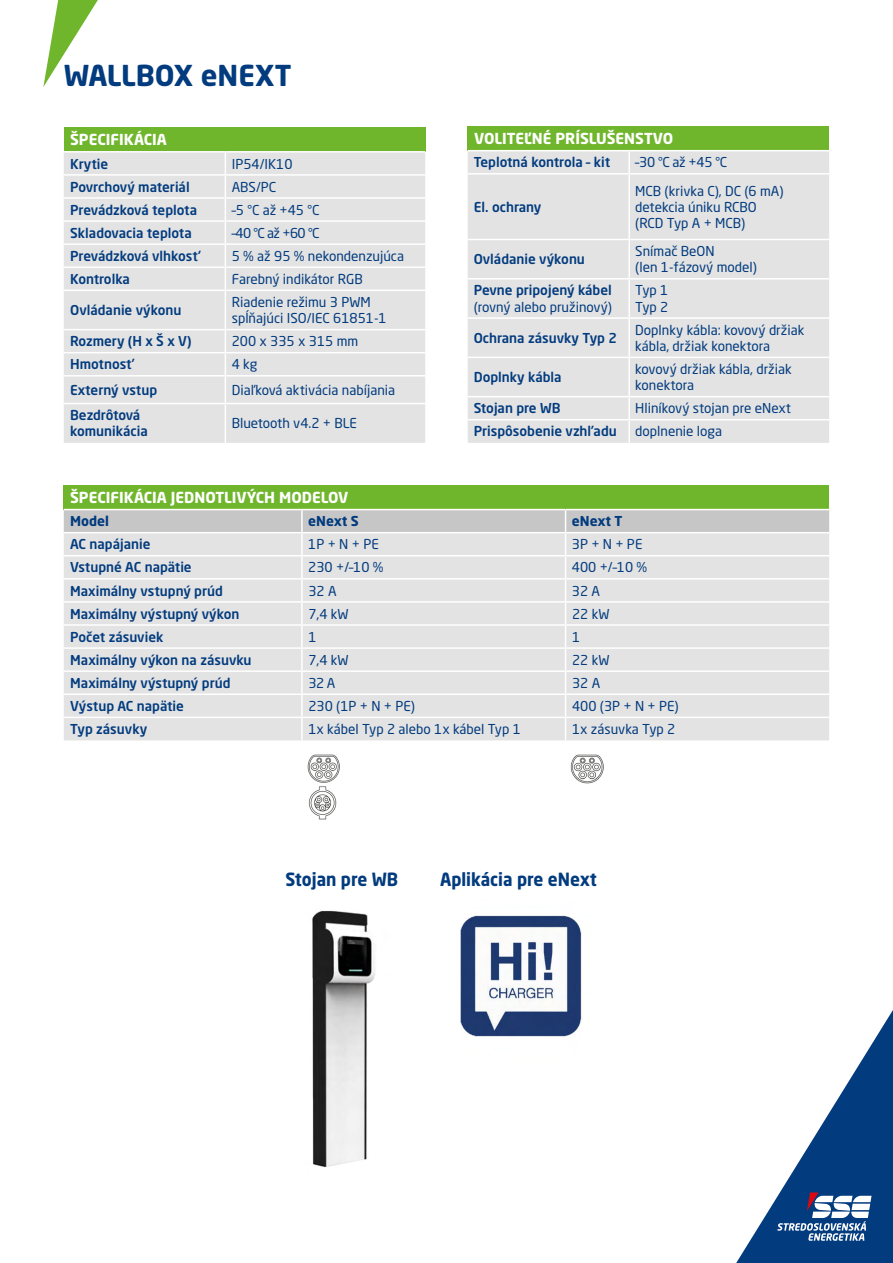
<style>
.page{position:relative;width:893px;height:1263px;background:#fff}
.page>*{position:absolute;margin:0;border:0;box-sizing:border-box;transform-origin:0 0}
.t1{font:700 28.5px "Neo Sans W1 G";color:#023b7e}
.t2{font:700 18px "Neo Sans W1 G";color:#023b7e;scale:.94 1}
.t3{font:700 15px "Neo Sans W1 G";color:#fff}
.t4{font:13.5px/16.2px "Neo Sans W1 G";color:#023b7e}
.t5{font:500 13.5px/16.2px "Neo Sans W1 G";color:#023b7e}
.t6{font:700 13.5px "Neo Sans W1 G";color:#023b7e}
</style>
<div class="page">
<div style="left:64px;top:128px;width:361px;height:24px;background:#70b62c"></div>
<div style="left:64px;top:153px;width:361px;height:290px;background:#e3e3e3"></div>
<hr style="left:64px;top:151px;width:161px;height:2px;background:#fff">
<hr style="left:225px;top:151px;width:200px;height:2px;background:#fff">
<hr style="left:64px;top:174px;width:161px;height:2px;background:#fff">
<hr style="left:225px;top:174px;width:200px;height:2px;background:#fff">
<hr style="left:64px;top:197px;width:161px;height:2px;background:#fff">
<hr style="left:225px;top:197px;width:200px;height:2px;background:#fff">
<hr style="left:64px;top:220px;width:161px;height:2px;background:#fff">
<hr style="left:225px;top:220px;width:200px;height:2px;background:#fff">
<hr style="left:64px;top:243px;width:161px;height:2px;background:#fff">
<hr style="left:225px;top:243px;width:200px;height:2px;background:#fff">
<hr style="left:64px;top:266px;width:161px;height:2px;background:#fff">
<hr style="left:225px;top:266px;width:200px;height:2px;background:#fff">
<svg style="left:225px;top:153px;width:1px;height:137px"></svg>
<hr style="left:64px;top:290px;width:161px;height:1px;background:#fff">
<hr style="left:225px;top:290px;width:200px;height:1px;background:#fff">
<hr style="left:225px;top:291px;width:1px;height:38px;background:#fff">
<hr style="left:64px;top:329px;width:161px;height:1px;background:#fff">
<hr style="left:225px;top:329px;width:200px;height:1px;background:#fff">
<hr style="left:64px;top:352px;width:161px;height:1px;background:#fff">
<hr style="left:225px;top:352px;width:200px;height:1px;background:#fff">
<hr style="left:64px;top:375px;width:161px;height:1px;background:#fff">
<hr style="left:225px;top:375px;width:200px;height:1px;background:#fff">
<svg style="left:225px;top:330px;width:1px;height:73px"></svg>
<hr style="left:64px;top:403px;width:161px;height:1px;background:#fff">
<hr style="left:225px;top:403px;width:200px;height:1px;background:#fff">
<hr style="left:225px;top:404px;width:1px;height:39px;background:#fff">
<div style="left:468px;top:126px;width:361px;height:25px;background:#70b62c"></div>
<div style="left:468px;top:151px;width:361px;height:292px;background:#e3e3e3"></div>
<hr style="left:468px;top:150px;width:161px;height:1px;background:#fff">
<hr style="left:629px;top:150px;width:200px;height:1px;background:#fff">
<hr style="left:628px;top:151px;width:2px;height:22px;background:#fff">
<hr style="left:468px;top:173px;width:161px;height:2px;background:#fff">
<hr style="left:629px;top:173px;width:200px;height:2px;background:#fff">
<hr style="left:628px;top:175px;width:2px;height:64px;background:#fff">
<hr style="left:468px;top:239px;width:161px;height:1px;background:#fff">
<hr style="left:629px;top:239px;width:200px;height:1px;background:#fff">
<hr style="left:628px;top:240px;width:2px;height:38px;background:#fff">
<hr style="left:468px;top:278px;width:161px;height:1px;background:#fff">
<hr style="left:629px;top:278px;width:200px;height:1px;background:#fff">
<hr style="left:628px;top:279px;width:2px;height:38px;background:#fff">
<hr style="left:468px;top:317px;width:161px;height:2px;background:#fff">
<hr style="left:629px;top:317px;width:200px;height:2px;background:#fff">
<hr style="left:628px;top:319px;width:2px;height:38px;background:#fff">
<hr style="left:468px;top:357px;width:161px;height:1px;background:#fff">
<hr style="left:629px;top:357px;width:200px;height:1px;background:#fff">
<hr style="left:628px;top:358px;width:2px;height:38px;background:#fff">
<hr style="left:468px;top:396px;width:161px;height:1px;background:#fff">
<hr style="left:629px;top:396px;width:200px;height:1px;background:#fff">
<hr style="left:628px;top:397px;width:2px;height:22px;background:#fff">
<hr style="left:628px;top:420px;width:2px;height:23px;background:#fff">
<hr style="left:468px;top:419px;width:161px;height:1px;background:#fff">
<hr style="left:629px;top:419px;width:200px;height:1px;background:#fff">
<svg style="left:736px;top:1010px;width:157px;height:253px"></svg>
<div style="left:64px;top:485px;width:765px;height:25px;background:#70b62c"></div>
<hr style="left:64px;top:509px;width:238px;height:1px;background:#fff">
<hr style="left:302px;top:509px;width:264px;height:1px;background:#fff">
<hr style="left:566px;top:509px;width:263px;height:1px;background:#fff">
<svg style="left:64px;top:510px;width:765px;height:230px;background:#e2e2e2"></svg>
<img style="left:307px;top:754px;width:33px;height:66px">
<img style="left:570px;top:754px;width:34px;height:30px">
<img style="left:312px;top:910px;width:270px;height:257px">
<svg style="left:43px;top:0;width:55px;height:87px"></svg>
<h1 class="t1" style="left:64px;top:57px;width:229px">WALLBOX eNEXT</h1>
<p class="t3" style="left:70px;top:130px;width:98px">ŠPECIFIKÁCIA</p>
<p class="t5" style="left:70px;top:155px;width:40px">Krytie</p>
<p class="t4" style="left:232px;top:155px;width:62px">IP54/IK10</p>
<p class="t5" style="left:70px;top:178px;width:121px">Povrchový materiál</p>
<p class="t4" style="left:232px;top:178px;width:46px">ABS/PC</p>
<p class="t5" style="left:70px;top:201px;width:128px">Prevádzková teplota</p>
<p class="t4" style="left:232px;top:201px;width:89px">–5 °C až +45 °C</p>
<p class="t5" style="left:70px;top:224px;width:123px">Skladovacia teplota</p>
<p class="t4" style="left:232px;top:224px;width:89px">–40 °C až +60 °C</p>
<p class="t5" style="left:70px;top:247px;width:132px">Prevádzková vlhkosť</p>
<p class="t4" style="left:232px;top:248px;width:174px">5 % až 95 % nekondenzujúca</p>
<p class="t5" style="left:70px;top:271px;width:61px">Kontrolka</p>
<p class="t4" style="left:232px;top:271px;width:132px">Farebný indikátor RGB</p>
<p class="t5" style="left:70px;top:302px;width:113px">Ovládanie výkonu</p>
<p class="t4" style="left:232px;top:294px;width:157px">Riadenie režimu 3 PWM spĺňajúci ISO/IEC 61851-1</p>
<p class="t5" style="left:70px;top:333px;width:123px">Rozmery (H x Š x V)</p>
<p class="t4" style="left:232px;top:333px;width:128px">200 x 335 x 315 mm</p>
<p class="t5" style="left:70px;top:356px;width:66px">Hmotnosť</p>
<p class="t4" style="left:232px;top:356px;width:27px">4 kg</p>
<p class="t5" style="left:70px;top:381px;width:88px">Externý vstup</p>
<p class="t4" style="left:232px;top:382px;width:165px">Diaľková aktivácia nabíjania</p>
<p class="t5" style="left:70px;top:407px;width:79px">Bezdrôtová komunikácia</p>
<p class="t4" style="left:232px;top:415px;width:127px">Bluetooth v4.2 + BLE</p>
<p class="t3" style="left:474px;top:129px;width:201px">VOLITEĽNÉ PRÍSLUŠENSTVO</p>
<p class="t5" style="left:474px;top:154px;width:138px">Teplotná kontrola – kit</p>
<p class="t4" style="left:635px;top:154px;width:93px">–30 °C až +45 °C</p>
<p class="t5" style="left:474px;top:198px;width:69px">El. ochrany</p>
<p class="t4" style="left:635px;top:182px;width:150px">MCB (krivka C), DC (6 mA) detekcia úniku RCBO (RCD Typ A + MCB)</p>
<p class="t5" style="left:474px;top:251px;width:113px">Ovládanie výkonu</p>
<p class="t4" style="left:635px;top:243px;width:123px">Snímač BeON<br>(len 1-fázový model)</p>
<p class="t5" style="left:474px;top:282px;width:140px">Pevne pripojený kábel</p>
<p class="t4" style="left:474px;top:298px;width:140px">(rovný alebo pružinový)</p>
<p class="t4" style="left:635px;top:282px;width:35px">Typ 1<br>Typ 2</p>
<p class="t5" style="left:474px;top:329px;width:145px">Ochrana zásuvky Typ 2</p>
<p class="t4" style="left:635px;top:321px;width:171px">Doplnky kábla: kovový držiak kábla, držiak konektora</p>
<p class="t5" style="left:474px;top:369px;width:89px">Doplnky kábla</p>
<p class="t4" style="left:635px;top:361px;width:158px">kovový držiak kábla, držiak konektora</p>
<p class="t5" style="left:474px;top:400px;width:88px">Stojan pre WB</p>
<p class="t4" style="left:635px;top:400px;width:157px">Hliníkový stojan pre eNext</p>
<p class="t5" style="left:474px;top:423px;width:145px">Prispôsobenie vzhľadu</p>
<p class="t4" style="left:635px;top:423px;width:88px">doplnenie loga</p>
<p class="t3" style="left:70px;top:488px;width:280px">ŠPECIFIKÁCIA JEDNOTLIVÝCH MODELOV</p>
<p class="t6" style="left:70px;top:513px;width:40px">Model</p>
<p class="t6" style="left:308px;top:513px;width:52px">eNext S</p>
<p class="t6" style="left:572px;top:513px;width:52px">eNext T</p>
<p class="t5" style="left:70px;top:536px;width:82px">AC napájanie</p>
<p class="t4" style="left:308px;top:536px;width:72px">1P + N + PE</p>
<p class="t4" style="left:572px;top:536px;width:72px">3P + N + PE</p>
<p class="t5" style="left:70px;top:559px;width:123px">Vstupné AC napätie</p>
<p class="t4" style="left:308px;top:559px;width:77px">230 +/–10 %</p>
<p class="t4" style="left:572px;top:559px;width:77px">400 +/–10 %</p>
<p class="t5" style="left:70px;top:582px;width:154px">Maximálny vstupný prúd</p>
<p class="t4" style="left:308px;top:582px;width:30px">32 A</p>
<p class="t4" style="left:572px;top:582px;width:30px">32 A</p>
<p class="t5" style="left:70px;top:605px;width:171px">Maximálny výstupný výkon</p>
<p class="t4" style="left:308px;top:605px;width:42px">7,4 kW</p>
<p class="t4" style="left:572px;top:605px;width:39px">22 kW</p>
<p class="t5" style="left:70px;top:628px;width:95px">Počet zásuviek</p>
<p class="t4" style="left:308px;top:628px;width:10px">1</p>
<p class="t4" style="left:572px;top:628px;width:10px">1</p>
<p class="t5" style="left:70px;top:651px;width:183px">Maximálny výkon na zásuvku</p>
<p class="t4" style="left:308px;top:651px;width:42px">7,4 kW</p>
<p class="t4" style="left:572px;top:651px;width:39px">22 kW</p>
<p class="t5" style="left:70px;top:674px;width:162px">Maximálny výstupný prúd</p>
<p class="t4" style="left:308px;top:675px;width:28px">32 A</p>
<p class="t4" style="left:572px;top:675px;width:30px">32 A</p>
<p class="t5" style="left:70px;top:698px;width:115px">Výstup AC napätie</p>
<p class="t4" style="left:308px;top:698px;width:108px">230 (1P + N + PE)</p>
<p class="t4" style="left:572px;top:698px;width:108px">400 (3P + N + PE)</p>
<p class="t5" style="left:70px;top:721px;width:79px">Typ zásuvky</p>
<p class="t4" style="left:308px;top:721px;width:214px">1x kábel Typ 2 alebo 1x kábel Typ 1</p>
<p class="t4" style="left:572px;top:721px;width:105px">1x zásuvka Typ 2</p>
<h2 class="t2" style="left:285px;top:867px;width:121px">Stojan pre WB</h2>
<h2 class="t2" style="left:440px;top:867px;width:168px">Aplikácia pre eNext</h2>
</div>
